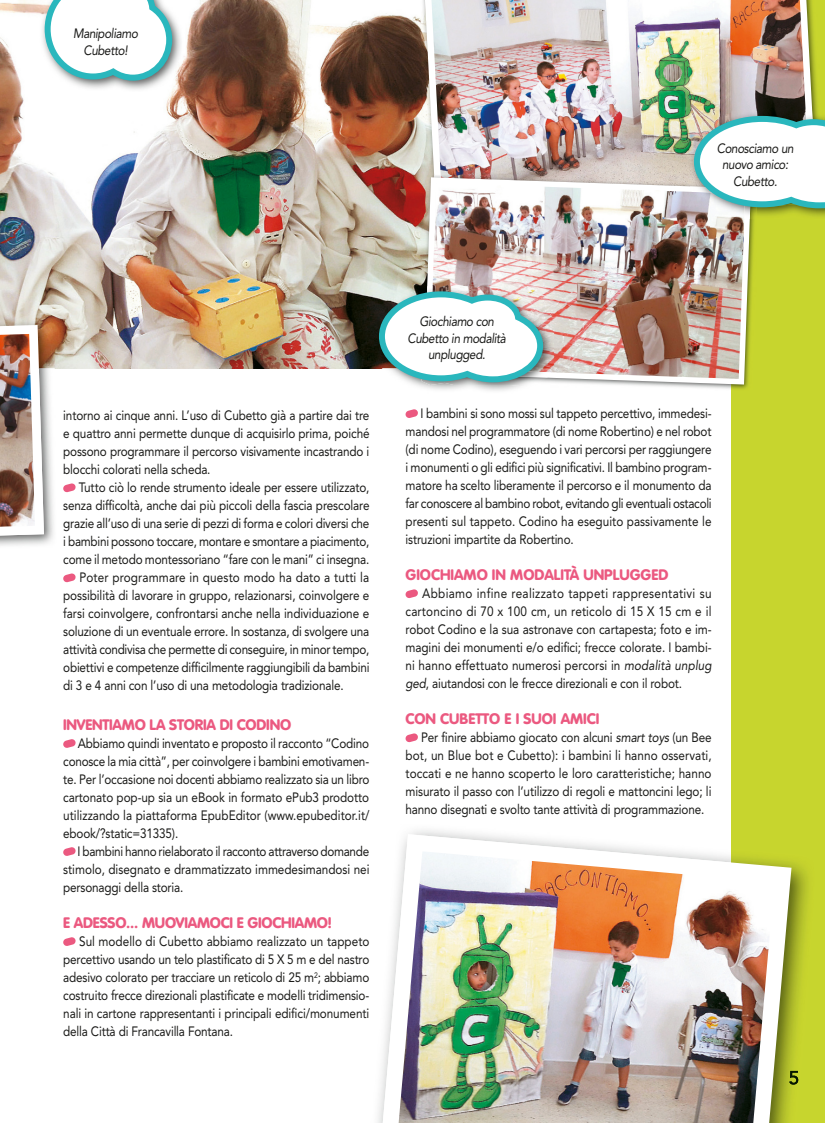
<style>
.page{position:relative;width:825px;height:1123px;background:#fff}
.page>*{position:absolute;margin:0;border:0;box-sizing:border-box;transform-origin:0 0}
.t1{font:900 15px "VAG Rounded Std";letter-spacing:-.015em;color:#eb5980}
.t2{font:13.5px/18px "Avenir LT Std";letter-spacing:-.015em;color:#1a1a18;text-align:justify;scale:.87 1}
.t3{font:italic 13.5px/16.5px "Avenir LT Std";letter-spacing:-.035em;color:#1a1a18;text-align:center;scale:.87 1}
.t4{font:13.5px "Avenir LT Std";letter-spacing:.01em;color:#1a1a18;scale:.87 1}
.s1{font-style:italic}
</style>
<div class="page">
<img style="left:0;top:0;width:421px;height:368px">
<svg style="left:63px;top:483px;width:13px;height:9px"></svg>
<svg style="left:63px;top:573px;width:13px;height:9px"></svg>
<svg style="left:63px;top:739px;width:13px;height:9px"></svg>
<svg style="left:63px;top:847px;width:13px;height:9px"></svg>
<svg style="left:63px;top:937px;width:13px;height:9px"></svg>
<div style="left:731px;top:0;width:94px;height:1123px;background:#c7d52e"></div>
<img style="left:0;top:319px;width:56px;height:224px">
<img style="left:0;top:320px;width:48px;height:226px">
<img style="left:378px;top:830px;width:422px;height:293px">
<img style="left:421px;top:0;width:397px;height:174px">
<img style="left:421px;top:174px;width:333px;height:213px">
<img style="left:40px;top:0;width:143px;height:92px">
<svg style="left:42px;top:0;width:133px;height:84px"></svg>
<img style="left:689px;top:111px;width:68px;height:67px">
<img style="left:757px;top:111px;width:59px;height:2px">
<img style="left:689px;top:178px;width:2px;height:10px">
<svg style="left:691px;top:113px;width:134px;height:106px"></svg>
<img style="left:374px;top:286px;width:50px;height:82px">
<img style="left:421px;top:378px;width:126px;height:9px">
<img style="left:551px;top:286px;width:3px;height:86px">
<img style="left:424px;top:286px;width:127px;height:92px">
<svg style="left:376px;top:288px;width:170px;height:97px"></svg>
<svg style="left:405px;top:409px;width:13px;height:9px"></svg>
<svg style="left:405px;top:589px;width:13px;height:9px"></svg>
<svg style="left:405px;top:733px;width:13px;height:9px"></svg>
<p class="t3" style="left:73px;top:26px;width:76px">Manipoliamo<br>Cubetto!</p>
<p class="t3" style="left:717px;top:141px;width:90px">Conosciamo un nuovo amico:<br>Cubetto.</p>
<p class="t2" style="left:63px;top:407px;width:354px">intorno ai cinque anni. L’uso di Cubetto già a partire dai tre e quattro anni permette dunque di acquisirlo prima, poiché possono programmare il percorso visivamente incastrando i blocchi colorati nella scheda.</p>
<p class="t2" style="left:79px;top:479px;width:336px">Tutto ciò lo rende strumento ideale per essere utilizzato,</p>
<p class="t2" style="left:63px;top:497px;width:354px">senza difficoltà, anche dai più piccoli della fascia prescolare</p>
<p class="t2" style="left:63px;top:515px;width:353px">grazie all’uso di una serie di pezzi di forma e colori diversi che</p>
<p class="t2" style="left:63px;top:533px;width:353px">i bambini possono toccare, montare e smontare a piacimento,</p>
<p class="t2" style="left:63px;top:551px;width:353px">come il metodo montessoriano “fare con le mani” ci insegna.</p>
<p class="t4" style="left:79px;top:572px;width:335px">Poter programmare in questo modo ha dato a tutti la</p>
<p class="t2" style="left:63px;top:587px;width:353px">possibilità di lavorare in gruppo, relazionarsi, coinvolgere e</p>
<p class="t2" style="left:63px;top:605px;width:353px">farsi coinvolgere, confrontarsi anche nella individuazione e</p>
<p class="t2" style="left:63px;top:623px;width:353px">soluzione di un eventuale errore. In sostanza, di svolgere una</p>
<p class="t2" style="left:63px;top:641px;width:353px">attività condivisa che permette di conseguire, in minor tempo,</p>
<p class="t2" style="left:63px;top:659px;width:354px">obiettivi e competenze difficilmente raggiungibili da bambini</p>
<p class="t2" style="left:63px;top:677px;width:324px">di 3 e 4 anni con l’uso di una metodologia tradizionale.</p>
<p class="t1" style="left:63px;top:716px;width:229px">INVENTIAMO LA STORIA DI CODINO</p>
<p class="t2" style="left:63px;top:735px;width:354px;text-indent:15px">Abbiamo quindi inventato e proposto il racconto “Codino conosce la mia città”, per coinvolgere i bambini emotivamen&shy;te. Per l’occasione noi docenti abbiamo realizzato sia un libro cartonato pop-up sia un eBook in formato ePub3 prodotto utilizzando la piattaforma EpubEditor (www.epubeditor.it/ ebook/?static=31335).</p>
<p class="t2" style="left:63px;top:843px;width:354px;text-indent:14px">I bambini hanno rielaborato il racconto attraverso domande stimolo, disegnato e drammatizzato immedesimandosi nei personaggi della storia.</p>
<p class="t1" style="left:63px;top:914px;width:270px">E ADESSO... MUOVIAMOCI E GIOCHIAMO!</p>
<p class="t2" style="left:63px;top:933px;width:353px;text-indent:16px">Sul modello di Cubetto abbiamo realizzato un tappeto percettivo usando un telo plastificato di 5 X 5 m e del nastro adesivo colorato per tracciare un reticolo di 25 m<sup>2</sup>; abbiamo costruito frecce direzionali plastificate e modelli tridimensio&shy;nali in cartone rappresentanti i principali edifici/monumenti della Città di Francavilla Fontana.</p>
<p class="t3" style="left:407px;top:314px;width:115px">Giochiamo con<br>Cubetto in modalità unplugged.</p>
<p class="t2" style="left:406px;top:405px;width:353px;text-indent:15px">I bambini si sono mossi sul tappeto percettivo, immedesi&shy;mandosi nel programmatore (di nome Robertino) e nel robot (di nome Codino), eseguendo i vari percorsi per raggiungere i monumenti o gli edifici più significativi. Il bambino program&shy;matore ha scelto liberamente il percorso e il monumento da far conoscere al bambino robot, evitando gli eventuali ostacoli presenti sul tappeto. Codino ha eseguito passivamente le istruzioni impartite da Robertino.</p>
<p class="t1" style="left:406px;top:566px;width:264px">GIOCHIAMO IN MODALITÀ UNPLUGGED</p>
<p class="t2" style="left:406px;top:585px;width:353px;text-indent:17px">Abbiamo infine realizzato tappeti rappresentativi su cartoncino di 70 x 100 cm, un reticolo di 15 X 15 cm e il robot Codino e la sua astronave con cartapesta; foto e im&shy;magini dei monumenti e/o edifici; frecce colorate. I bambi&shy;ni hanno effettuato numerosi percorsi in <span class="s1">modalità unplug ged</span>, aiutandosi con le frecce direzionali e con il robot.</p>
<p class="t1" style="left:406px;top:710px;width:195px">CON CUBETTO E I SUOI AMICI</p>
<p class="t2" style="left:406px;top:729px;width:353px;text-indent:15px">Per finire abbiamo giocato con alcuni <span class="s1">smart toys</span> (un Bee bot, un Blue bot e Cubetto): i bambini li hanno osservati, toccati e ne hanno scoperto le loro caratteristiche; hanno misurato il passo con l’utilizzo di regoli e mattoncini lego; li hanno disegnati e svolto tante attività di programmazione.</p>
</div>
